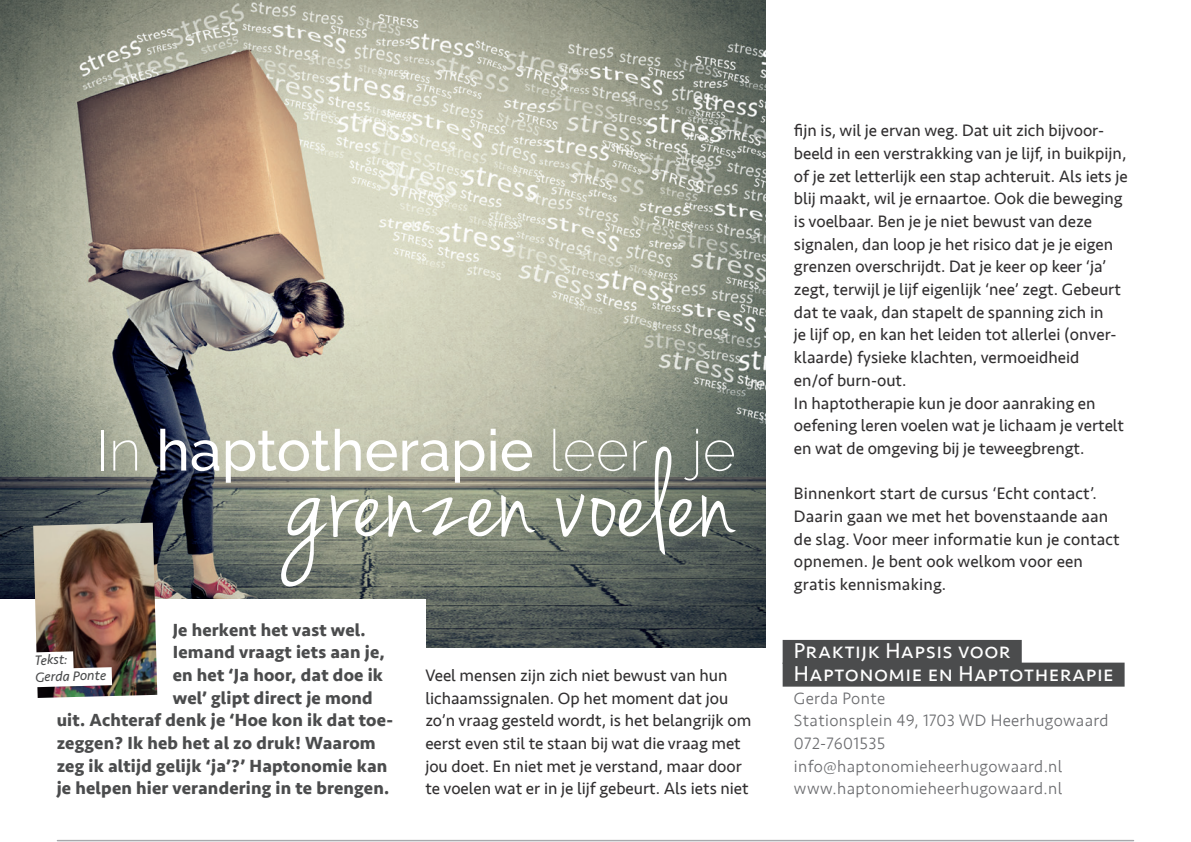
<style>
.page{position:relative;width:1191px;height:842px;background:#fff}
.page>*{position:absolute;margin:0;border:0;box-sizing:border-box;transform-origin:0 0}
.t1{font:129.2px "Jenna Sue";color:#fff}
.t2{font:500 57.2px "Raleway";color:#fff}
.t3{font:22px/22.6px "Seravek";letter-spacing:.02em;color:#fff}
.t4{font:700 18px "Seravek";letter-spacing:.01em;color:#4b4c4d}
.t5{font:17px/22.6px "Seravek";color:#312f30}
.t6{font:300 17px/22.6px "Seravek";letter-spacing:.02em;color:#6c6d70}
.t7{font:italic 14px/16.6px "Seravek";color:#4b4c4d}
.s1{font-weight:200}
</style>
<div class="page">
<hr style="left:57px;top:839px;width:1076px;height:2px;background:#a8a9ad">
<img style="left:0;top:0;width:765px;height:647px">
<div style="left:0;top:598px;width:425px;height:184px;background:#fff"></div>
<img style="left:33px;top:522px;width:124px;height:175px">
<div style="left:782px;top:639px;width:239px;height:24px;background:#4b4c4d"></div>
<div style="left:782px;top:662px;width:342px;height:24px;background:#4b4c4d"></div>
<img style="left:33px;top:641px;width:97px;height:55px">
<h2 class="t2" style="left:96px;top:417px;width:641px"><span class="s1">In</span> haptotherapie <span class="s1">leer je</span></h2>
<h1 class="t1" style="left:286px;top:424px;width:450px">grenzen voelen</h1>
<p class="t4" style="left:173px;top:615px;width:194px">Je herkent het vast wel.</p>
<p class="t4" style="left:173px;top:637px;width:214px">Iemand vraagt iets aan je,</p>
<p class="t4" style="left:173px;top:660px;width:212px">en het ‘Ja hoor, dat doe ik</p>
<p class="t4" style="left:173px;top:683px;width:201px">wel’ glipt direct je mond</p>
<p class="t4" style="left:57px;top:705px;width:338px">uit. Achteraf denk je ‘Hoe kon ik dat toe-</p>
<p class="t4" style="left:57px;top:728px;width:320px">zeggen? Ik heb het al zo druk! Waarom</p>
<p class="t4" style="left:57px;top:751px;width:332px">zeg ik altijd gelijk ‘ja’?’ Haptonomie kan</p>
<p class="t4" style="left:57px;top:773px;width:334px">je helpen hier verandering in te brengen.</p>
<p class="t7" style="left:35px;top:651px;width:73px;rotate:-1deg">Tekst:<br>Gerda Ponte</p>
<p class="t5" style="left:425px;top:663px;width:328px">Veel mensen zijn zich niet bewust van hun lichaamssignalen. Op het moment dat jou zo’n vraag gesteld wordt, is het belangrijk om eerst even stil te staan bij wat die vraag met jou doet. En niet met je verstand, maar door te voelen wat er in je lijf gebeurt. Als iets niet</p>
<p class="t5" style="left:794px;top:119px;width:335px">fijn is, wil je ervan weg. Dat uit zich bijvoor&shy;beeld in een verstrakking van je lijf, in buikpijn, of je zet letterlijk een stap achteruit. Als iets je blij maakt, wil je ernaartoe. Ook die beweging is voelbaar. Ben je je niet bewust van deze signalen, dan loop je het risico dat je je eigen grenzen overschrijdt. Dat je keer op keer ‘ja’ zegt, terwijl je lijf eigenlijk ‘nee’ zegt. Gebeurt dat te vaak, dan stapelt de spanning zich in<br>je lijf op, en kan het leiden tot allerlei (onver&shy;klaarde) fysieke klachten, vermoeidheid<br>en/of burn-out.<br>In haptotherapie kun je door aanraking en oefening leren voelen wat je lichaam je vertelt en wat de omgeving bij je teweegbrengt.</p>
<p class="t5" style="left:794px;top:482px;width:327px">Binnenkort start de cursus ‘Echt contact’.<br>Daarin gaan we met het bovenstaande aan de slag. Voor meer informatie kun je contact opnemen. Je bent ook welkom voor een gratis kennismaking.</p>
<p class="t3" style="left:794px;top:639px;width:321px">Praktijk Hapsis voor<br>Haptonomie en Haptotherapie</p>
<p class="t6" style="left:794px;top:686px;width:316px">Gerda Ponte<br>Stationsplein 49, 1703 WD Heerhugowaard<br>072-7601535 info@haptonomieheerhugowaard.nl www.haptonomieheerhugowaard.nl</p>
</div>
